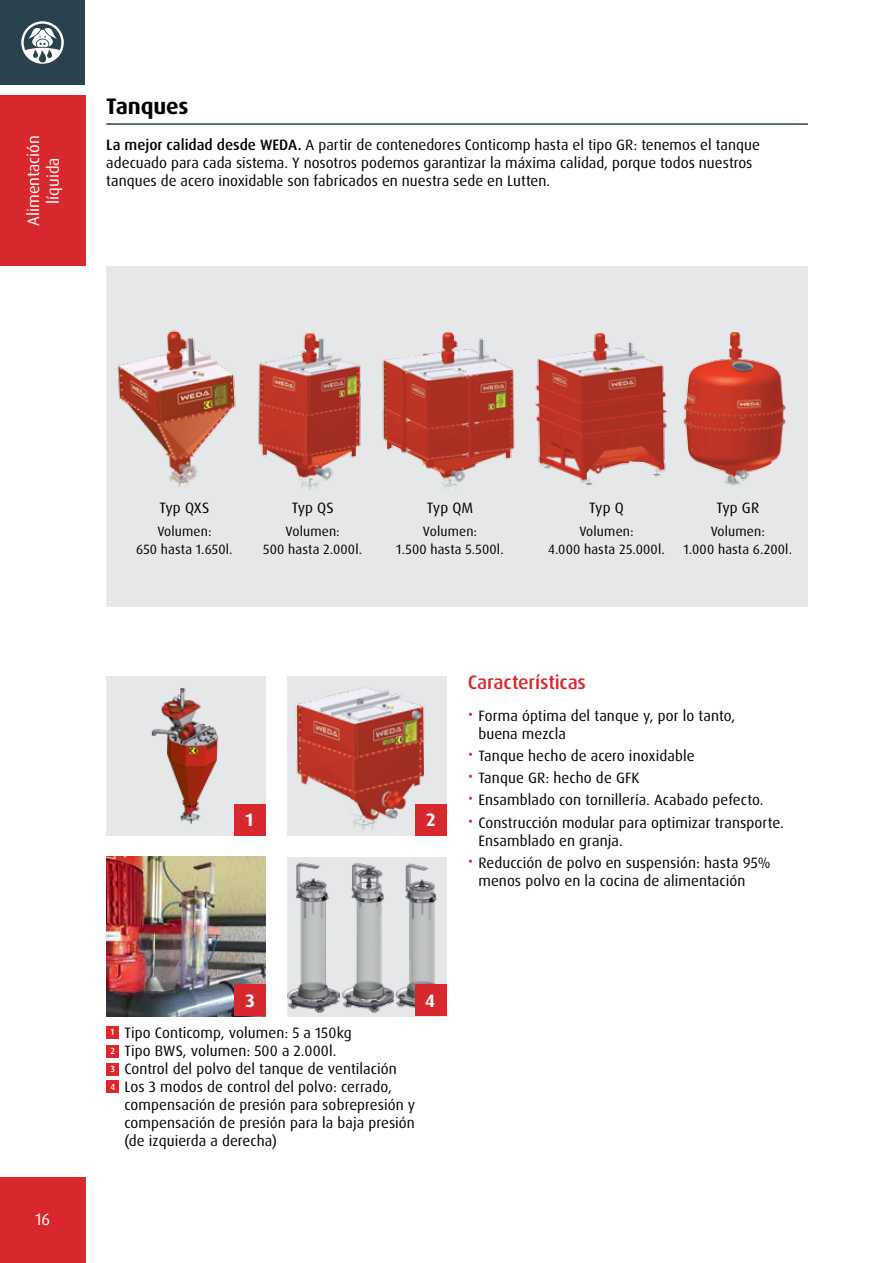
<style>
.page{position:relative;width:893px;height:1263px;background:#fff}
.page>*{position:absolute;margin:0;border:0;box-sizing:border-box;transform-origin:0 0}
.t1{font:700 22.5px "Dax OT";letter-spacing:-.005em;color:#000}
.t2{font:500 19.5px "Dax OT";letter-spacing:-.01em;color:#d9272e}
.t3{font:700 18px "Dax OT";color:#fff}
.t4{font:16.5px/19.8px "Dax OT";color:#fff;text-align:center}
.t5{font:15px/17.9px "Dax OT";letter-spacing:.005em;color:#000}
.t6{font:13.5px/18px "Dax OT";letter-spacing:.01em;color:#000;text-align:center}
.t7{font:500 9px/19.2px "Dax OT";color:#fff}
.s1{font-weight:500}
</style>
<div class="page">
<div style="left:0;top:1178px;width:85px;height:85px;background:#d9272e"></div>
<div style="left:0;top:0;width:85px;height:85px;background:#29424e"></div>
<svg style="left:21px;top:21px;width:43px;height:43px"></svg>
<div style="left:287px;top:857px;width:159px;height:159px;background:#e6e7e8"></div>
<div style="left:106px;top:267px;width:702px;height:340px;background:#e6e7e8"></div>
<img style="left:287px;top:676px;width:159px;height:159px">
<img style="left:106px;top:676px;width:160px;height:160px">
<img style="left:117px;top:330px;width:119px;height:157px">
<img style="left:258px;top:333px;width:103px;height:157px">
<img style="left:382px;top:332px;width:133px;height:157px">
<img style="left:535px;top:332px;width:133px;height:153px">
<img style="left:683px;top:332px;width:104px;height:154px">
<img style="left:106px;top:857px;width:160px;height:159px">
<div style="left:234px;top:804px;width:32px;height:32px;background:#d9272e"></div>
<div style="left:415px;top:804px;width:31px;height:32px;background:#d9272e"></div>
<div style="left:234px;top:984px;width:32px;height:32px;background:#d9272e"></div>
<img style="left:287px;top:862px;width:53px;height:150px">
<img style="left:342px;top:863px;width:51px;height:150px">
<img style="left:393px;top:863px;width:44px;height:145px">
<div style="left:415px;top:984px;width:31px;height:32px;background:#d9272e"></div>
<hr style="left:106px;top:123px;width:702px;height:2px;background:#29424e">
<div style="left:0;top:96px;width:85px;height:170px;background:#d9272e"></div>
<div style="left:106px;top:1026px;width:13px;height:12px;background:#d9272e"></div>
<div style="left:106px;top:1045px;width:13px;height:12px;background:#d9272e"></div>
<div style="left:106px;top:1063px;width:13px;height:13px;background:#d9272e"></div>
<div style="left:106px;top:1080px;width:13px;height:13px;background:#d9272e"></div>
<p class="t4" style="left:24px;top:226px;width:93px;rotate:-90deg">Alimentación líquida</p>
<h1 class="t1" style="left:106px;top:91px;width:84px">Tanques</h1>
<p class="t5" style="left:106px;top:136px;width:655px"><span class="s1">La mejor calidad desde WEDA.</span> A partir de contenedores Conticomp hasta el tipo GR: tenemos el tanque adecuado para cada sistema. Y nosotros podemos garantizar la máxima calidad, porque todos nuestros tanques de acero inoxidable son fabricados en nuestra sede en Lutten.</p>
<p class="t4" style="left:35px;top:1209px;width:17px">16</p>
<p class="t5" style="left:159px;top:499px;width:51px">Typ QXS</p>
<p class="t6" style="left:136px;top:522px;width:98px">Volumen:<br>650 hasta 1.650l.</p>
<p class="t5" style="left:292px;top:499px;width:43px">Typ QS</p>
<p class="t6" style="left:263px;top:522px;width:100px">Volumen:<br>500 hasta 2.000l.</p>
<p class="t5" style="left:427px;top:499px;width:48px">Typ QM</p>
<p class="t6" style="left:396px;top:522px;width:109px">Volumen:<br>1.500 hasta 5.500l.</p>
<p class="t5" style="left:589px;top:499px;width:36px">Typ Q</p>
<p class="t6" style="left:548px;top:522px;width:118px">Volumen:<br>4.000 hasta 25.000l.</p>
<p class="t5" style="left:716px;top:499px;width:44px">Typ GR</p>
<p class="t6" style="left:683px;top:522px;width:110px">Volumen:<br>1.000 hasta 6.200l.</p>
<p class="t3" style="left:246px;top:808px;width:9px">1</p>
<p class="t3" style="left:426px;top:808px;width:11px">2</p>
<h2 class="t2" style="left:468px;top:670px;width:120px">Características</h2>
<p class="t5" style="left:478px;top:707px;width:258px">Forma óptima del tanque y, por lo tanto, buena mezcla</p>
<p class="t5" style="left:478px;top:745px;width:307px;line-height:22.2px">Tanque hecho de acero inoxidable<br>Tanque GR: hecho de GFK<br>Ensamblado con tornillería. Acabado pefecto.<br>Construcción modular para optimizar transporte.</p>
<p class="t5" style="left:478px;top:829px;width:294px;line-height:22.2px">Ensamblado en granja.<br>Reducción de polvo en suspensión: hasta 95%</p>
<p class="t5" style="left:478px;top:872px;width:269px">menos polvo en la cocina de alimentación</p>
<p class="t7" style="left:111px;top:1023px;width:6px">1<br>2</p>
<p class="t7" style="left:111px;top:1061px;width:6px;line-height:17.2px">3<br>4</p>
<p class="t3" style="left:246px;top:989px;width:11px">3</p>
<p class="t3" style="left:425px;top:989px;width:11px">4</p>
<p class="t5" style="left:124px;top:1024px;width:229px">Tipo Conticomp, volumen: 5 a 150kg</p>
<p class="t5" style="left:124px;top:1042px;width:292px">Tipo BWS, volumen: 500 a 2.000l.<br>Control del polvo del tanque de ventilación Los 3 modos de control del polvo: cerrado, compensación de presión para sobrepresión y compensación de presión para la baja presión (de izquierda a derecha)</p>
</div>
